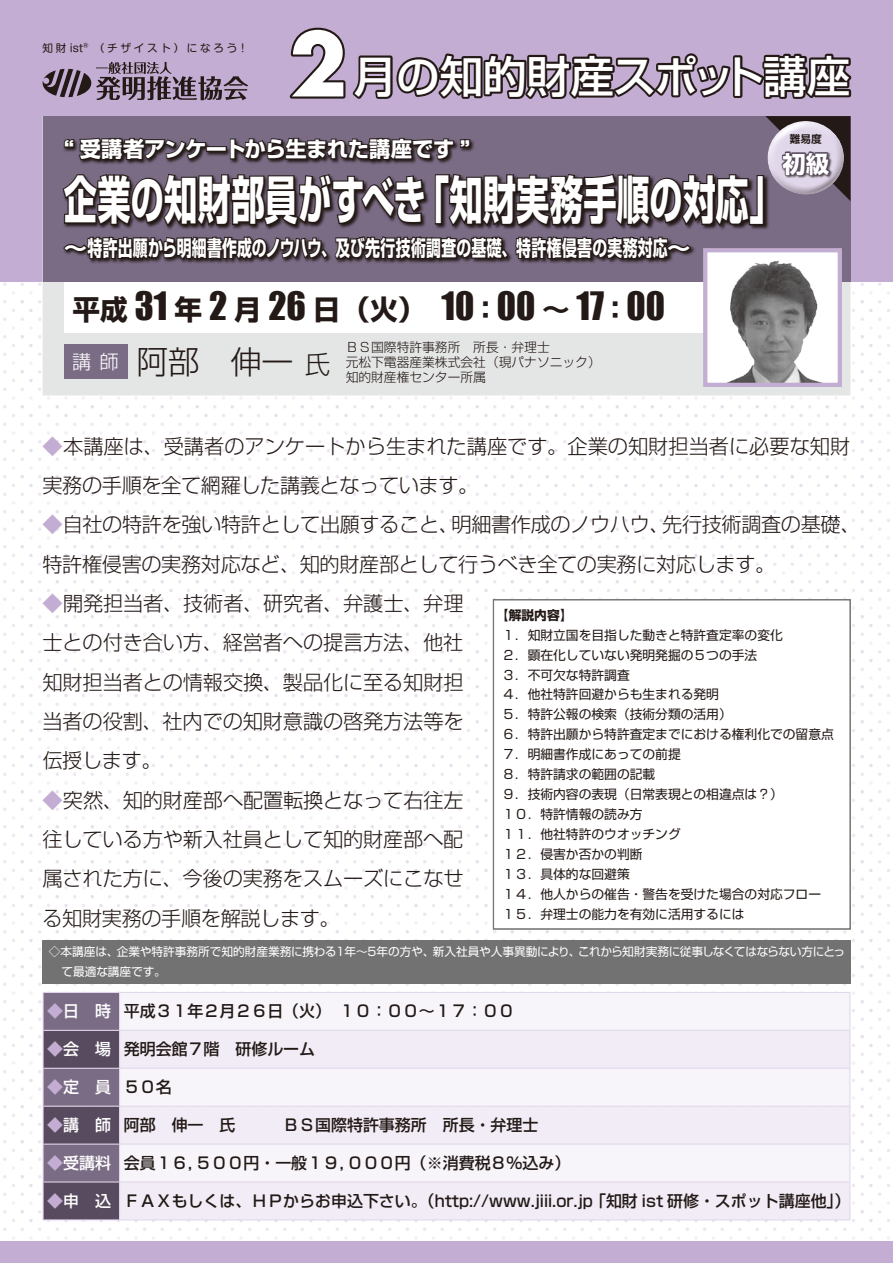
<style>
.page{position:relative;width:893px;height:1263px;background:#fff}
.page>*{position:absolute;margin:0;border:0;box-sizing:border-box;transform-origin:0 0}
.t1{font:700 85.05px "Futura";color:#fff}
.t2{font:700 51px "Shin Go Pr 5";color:#fff;scale:.65 1}
.t3{font:500 43.65px "Shin Go Pr 5";letter-spacing:-.02em;color:#fff}
.t4{font:36px "Impact";color:#231916}
.t5{font:300 31.95px "Shin Go Pr 5";color:#231916}
.t6{font:700 23.4px "Shin Go Pr 5";color:#fff}
.t7{font:700 21.3px "Shin Go Pr 5";letter-spacing:.005em;color:#fff;scale:.7 1}
.t8{font:700 21.3px "Shin Go Pr 5";letter-spacing:-.025em;color:#fff}
.t9{font:300 20.25px/39.3px "Shin Go Pr 5";letter-spacing:-.02em;color:#231916;text-align:justify}
.t10{font:300 20.25px/39.3px "Shin Go Pr 5";color:#231916}
.t11{font:300 19.2px "Shin Go Pr 5";color:#fff}
.t12{font:500 15.9px "Shin Go Pr 5";color:#231916}
.t13{font:500 15.9px "Shin Go Pr 5";color:#fff}
.t14{font:12.75px/20px "Shin Go Pr 5";color:#231916}
.t15{font:300 12.75px/14.9px "Shin Go Pr 5";color:#231916}
.t16{font:700 12.75px "Shin Go Pr 5";color:#231916}
.t17{font:11.7px/19.2px "Shin Go Pr 5";letter-spacing:-.01em;color:#fff}
.t18{font:10.65px "Shin M Go Pr 6";letter-spacing:.25em;color:#231916}
.t19{font:700 10.65px "Shin Go Pr 5 De";color:#231916}
.s1{font-size:23.4px}
.s2{font-family:"Shin Go Pr 5";font-weight:700;font-size:27.6px}
.s3{font-size:25.5px}
.s4{color:#c4add2}
.s5{color:#fff}
.s6{color:#231916}
</style>
<div class="page">
<div style="left:0;top:0;width:893px;height:282px;background:#c4add2"></div>
<div style="left:0;top:1242px;width:893px;height:21px;background:#c4add2"></div>
<svg style="left:43px;top:62px;width:205px;height:38px"></svg>
<div style="left:493px;top:600px;width:357px;height:329px;border:1px solid #727272"></div>
<div style="left:120px;top:992px;width:730px;height:38px;background:#f7f5fa"></div>
<svg style="left:44px;top:993px;width:75px;height:226px;background:#6a5c73"></svg>
<div style="left:120px;top:1031px;width:729px;height:188px;background:#f1ecf5"></div>
<svg style="left:120px;top:1069px;width:729px;height:112px;fill:#f7f5fa"></svg>
<hr style="left:43px;top:992px;width:77px;height:1px;background:#e1d7ea">
<hr style="left:43px;top:993px;width:1px;height:37px;background:#e1d7ea">
<hr style="left:120px;top:992px;width:730px;height:1px;background:#e1d7ea">
<hr style="left:119px;top:993px;width:1px;height:37px;background:#e1d7ea">
<hr style="left:849px;top:993px;width:1px;height:37px;background:#e1d7ea">
<hr style="left:43px;top:1030px;width:77px;height:1px;background:#e1d7ea">
<hr style="left:43px;top:1031px;width:1px;height:37px;background:#e1d7ea">
<hr style="left:120px;top:1030px;width:730px;height:1px;background:#e1d7ea">
<hr style="left:119px;top:1031px;width:1px;height:37px;background:#e1d7ea">
<hr style="left:849px;top:1031px;width:1px;height:37px;background:#e1d7ea">
<hr style="left:43px;top:1068px;width:77px;height:1px;background:#e1d7ea">
<hr style="left:43px;top:1069px;width:1px;height:37px;background:#e1d7ea">
<hr style="left:120px;top:1068px;width:730px;height:1px;background:#e1d7ea">
<hr style="left:119px;top:1069px;width:1px;height:37px;background:#e1d7ea">
<hr style="left:849px;top:1069px;width:1px;height:37px;background:#e1d7ea">
<hr style="left:43px;top:1106px;width:77px;height:1px;background:#e1d7ea">
<hr style="left:43px;top:1107px;width:1px;height:36px;background:#e1d7ea">
<hr style="left:120px;top:1106px;width:730px;height:1px;background:#e1d7ea">
<hr style="left:119px;top:1107px;width:1px;height:36px;background:#e1d7ea">
<hr style="left:849px;top:1107px;width:1px;height:36px;background:#e1d7ea">
<hr style="left:43px;top:1143px;width:77px;height:1px;background:#e1d7ea">
<hr style="left:43px;top:1144px;width:1px;height:37px;background:#e1d7ea">
<hr style="left:120px;top:1143px;width:730px;height:1px;background:#e1d7ea">
<hr style="left:119px;top:1144px;width:1px;height:37px;background:#e1d7ea">
<hr style="left:849px;top:1144px;width:1px;height:37px;background:#e1d7ea">
<hr style="left:43px;top:1181px;width:77px;height:1px;background:#e1d7ea">
<hr style="left:43px;top:1182px;width:1px;height:37px;background:#e1d7ea">
<hr style="left:120px;top:1181px;width:730px;height:1px;background:#e1d7ea">
<hr style="left:119px;top:1182px;width:1px;height:37px;background:#e1d7ea">
<hr style="left:849px;top:1182px;width:1px;height:37px;background:#e1d7ea">
<hr style="left:43px;top:1219px;width:77px;height:1px;background:#e1d7ea">
<hr style="left:120px;top:1219px;width:730px;height:1px;background:#e1d7ea">
<div style="left:43px;top:116px;width:807px;height:279px;background:#e4e5e5"></div>
<div style="left:64px;top:282px;width:740px;height:51px;background:#fff"></div>
<div style="left:64px;top:345px;width:64px;height:34px;background:#7b6c86"></div>
<div style="left:43px;top:116px;width:807px;height:166px;background:#7b6c86"></div>
<svg style="left:289px;top:27px;width:563px;height:72px"></svg>
<svg style="left:62px;top:116px;width:788px;height:148px"></svg>
<div style="left:705px;top:250px;width:135px;height:135px;background:#fff"></div>
<img style="left:728px;top:260px;width:92px;height:122px">
<div style="left:703px;top:248px;width:139px;height:139px;border:4px solid #c4add2"></div>
<div style="left:42px;top:940px;width:808px;height:43px;background:#727272"></div>
<p class="t18" style="left:43px;top:39px;width:207px">知財ist®（チザイスト）になろう！</p>
<h1 class="t1" style="left:289px;top:5px;width:60px">2</h1>
<h3 class="t3" style="left:353px;top:40px;width:499px">月の知的財産スポット講座</h3>
<h3 class="t8" style="left:64px;top:132px;width:408px">“ 受講者アンケートから生まれた講座です ”</h3>
<h2 class="t2" style="left:64px;top:159px;width:1107px">企業の知財部員がすべき「知財実務手順の対応」</h2>
<h3 class="t7" style="left:64px;top:231px;width:897px"><span class="s1">～</span>特許出願から明細書作成のノウハウ、及び先行技術調査の基礎、特許権侵害の実務対応<span class="s1">～</span></h3>
<h3 class="t4" style="left:73px;top:278px;width:594px"><span class="s2">平成</span> 31 <span class="s2">年</span> 2 <span class="s2">月</span> 26 <span class="s2">日（火）</span> 10<span class="s2">：</span>00 <span class="s2">～</span> 17<span class="s2">：</span>00</h3>
<h3 class="t11" style="left:72px;top:346px;width:48px">講師</h3>
<h3 class="t5" style="left:136px;top:336px;width:195px">阿部　伸一 <span class="s3">氏</span></h3>
<p class="t15" style="left:346px;top:339px;width:257px">ＢＳ国際特許事務所　所長・弁理士<br>元松下電器産業株式会社（現パナソニック）知的財産権センター所属</p>
<p class="t19" style="left:790px;top:130px;width:33px">難易度</p>
<h3 class="t6" style="left:782px;top:145px;width:48px">初級</h3>
<h3 class="t10" style="left:43px;top:424px;width:809px"><span class="s4">◆</span>本講座は、受講者のアンケートから生まれた講座です。企業の知財担当者に必要な知財実務の手順を全て網羅した講義となっています。</h3>
<h3 class="t9" style="left:43px;top:503px;width:819px"><span class="s4">◆</span>自社の特許を強い特許として出願すること、明細書作成のノウハウ、先行技術調査の基礎、特許権侵害の実務対応など、知的財産部として行うべき全ての実務に対応します。</h3>
<h3 class="t9" style="left:43px;top:582px;width:423px"><span class="s4">◆</span>開発担当者、技術者、研究者、弁護士、弁理士との付き合い方、経営者への提言方法、他社知財担当者との情報交換、製品化に至る知財担当者の役割、社内での知財意識の啓発方法等を伝授します。</h3>
<h3 class="t9" style="left:43px;top:778px;width:423px"><span class="s4">◆</span>突然、知的財産部へ配置転換となって右往左往している方や新入社員として知的財産部へ配属された方に、今後の実務をスムーズにこなせる知財実務の手順を解説します。</h3>
<p class="t16" style="left:496px;top:605px;width:78px">【解説内容】</p>
<p class="t14" style="left:502px;top:624px;width:333px">１．知財立国を目指した動きと特許査定率の変化<br>２．顕在化していない発明発掘の５つの手法<br>３．不可欠な特許調査<br>４．他社特許回避からも生まれる発明<br>５．特許公報の検索（技術分類の活用）<br>６．特許出願から特許査定までにおける権利化での留意点<br>７．明細書作成にあっての前提<br>８．特許請求の範囲の記載<br>９．技術内容の表現（日常表現との相違点は？）<br>１０．特許情報の読み方<br>１１．他社特許のウオッチング<br>１２．侵害か否かの判断<br>１３．具体的な回避策<br>１４．他人からの催告・警告を受けた場合の対応フロー<br>１５．弁理士の能力を有効に活用するには</p>
<p class="t17" style="left:61px;top:941px;width:785px;text-indent:-13px">◇本講座は、企業や特許事務所で知的財産業務に携わる１年～５年の方や、新入社員や人事異動により、これから知財実務に従事しなくてはならない方にとって最適な講座です。</p>
<p class="t12" style="left:47px;top:998px;width:469px"><span class="s4">◆</span><span class="s5">日　時</span> 平成３１年２月２６日（火）　１０：００～１７：００</p>
<p class="t12" style="left:47px;top:1036px;width:269px"><span class="s4">◆</span><span class="s5">会　場</span> 発明会館７階　研修ルーム</p>
<p class="t13" style="left:47px;top:1074px;width:126px"><span class="s4">◆</span>定　員 <span class="s6">５０名</span></p>
<p class="t12" style="left:47px;top:1112px;width:493px"><span class="s4">◆</span><span class="s5">講　師</span> 阿部　伸一　氏　　　ＢＳ国際特許事務所　所長・弁理士</p>
<p class="t12" style="left:47px;top:1150px;width:524px"><span class="s4">◆</span><span class="s5">受講料</span> 会員１６，５００円・一般１９，０００円（※消費税８％込み）</p>
<p class="t12" style="left:47px;top:1188px;width:805px"><span class="s4">◆</span><span class="s5">申　込</span> ＦＡＸもしくは、ＨＰからお申込下さい。（http://www.jiii.or.jp 「知財 ist 研修・スポット講座他」）</p>
</div>
